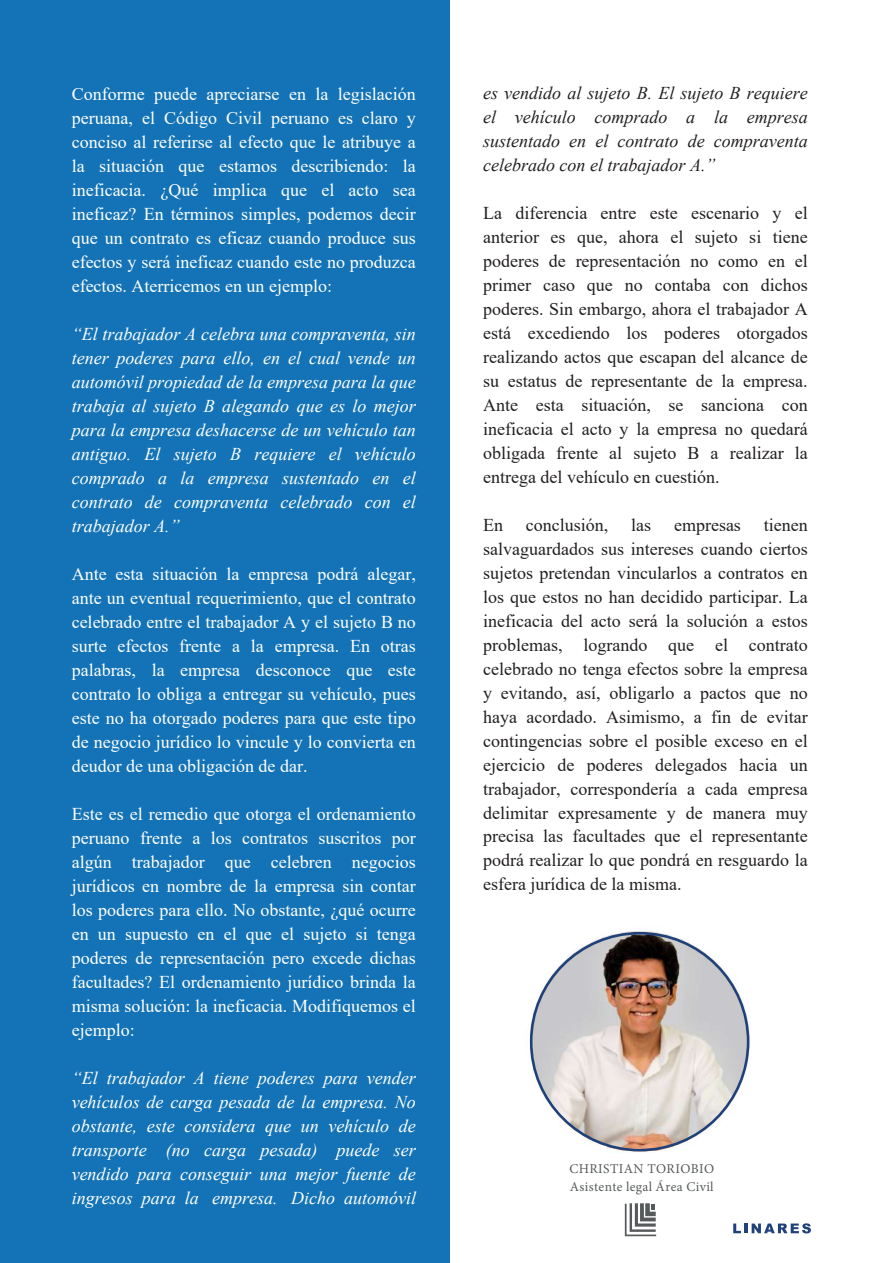
<style>
.page{position:relative;width:893px;height:1263px;background:#fff}
.page>*{position:absolute;margin:0;border:0;box-sizing:border-box;transform-origin:0 0}
.t1{font:18px/24px "Times New Roman";color:#fff;text-align:justify}
.t2{font:18px/24px "Times New Roman";color:#231f20;text-align:justify}
.t3{font:italic 18px/24px "Times New Roman";color:#fff;text-align:justify}
.t4{font:italic 18px/24px "Times New Roman";color:#231f20;text-align:justify}
.t5{font:13.5px/18px "Minion Pro";letter-spacing:.025em;color:#575a5b}
</style>
<div class="page">
<svg style="left:733px;top:1223px;width:78px;height:10px"></svg>
<div style="left:0;top:0;width:450px;height:1263px;background:#1373b6"></div>
<svg style="left:625px;top:1203px;width:31px;height:33px"></svg>
<img style="left:529px;top:931px;width:221px;height:221px">
<p class="t1" style="left:72px;top:81px;width:346px">Conforme puede apreciarse en la legislación peruana, el Código Civil peruano es claro y conciso al referirse al efecto que le atribuye a la situación que estamos describiendo: la ineficacia. ¿Qué implica que el acto sea ineficaz? En términos simples, podemos decir que un contrato es eficaz cuando produce sus efectos y será ineficaz cuando este no produzca efectos. Aterricemos en un ejemplo:</p>
<p class="t3" style="left:72px;top:321px;width:346px">“El trabajador A celebra una compraventa, sin tener poderes para ello, en el cual vende un automóvil propiedad de la empresa para la que trabaja al sujeto B alegando que es lo mejor para la empresa deshacerse de un vehículo tan antiguo. El sujeto B requiere el vehículo comprado a la empresa sustentado en el contrato de compraventa celebrado con el trabajador A.”</p>
<p class="t1" style="left:72px;top:561px;width:346px">Ante esta situación la empresa podrá alegar, ante un eventual requerimiento, que el contrato celebrado entre el trabajador A y el sujeto B no surte efectos frente a la empresa. En otras palabras, la empresa desconoce que este contrato lo obliga a entregar su vehículo, pues este no ha otorgado poderes para que este tipo de negocio jurídico lo vincule y lo convierta en deudor de una obligación de dar.</p>
<p class="t1" style="left:72px;top:801px;width:346px">Este es el remedio que otorga el ordenamiento peruano frente a los contratos suscritos por algún trabajador que celebren negocios jurídicos en nombre de la empresa sin contar los poderes para ello. No obstante, ¿qué ocurre en un supuesto en el que el sujeto si tenga poderes de representación pero excede dichas facultades? El ordenamiento jurídico brinda la misma solución: la ineficacia. Modifiquemos el ejemplo:</p>
<p class="t3" style="left:72px;top:1065px;width:346px">“El trabajador A tiene poderes para vender vehículos de carga pesada de la empresa. No obstante, este considera que un vehículo de transporte (no carga pesada) puede ser vendido para conseguir una mejor fuente de ingresos para la empresa. Dicho automóvil</p>
<p class="t4" style="left:483px;top:80px;width:326px">es vendido al sujeto B. El sujeto B requiere el vehículo comprado a la empresa sustentado en el contrato de compraventa celebrado con el trabajador A.”</p>
<p class="t2" style="left:483px;top:200px;width:326px">La diferencia entre este escenario y el anterior es que, ahora el sujeto si tiene poderes de representación no como en el primer caso que no contaba con dichos poderes. Sin embargo, ahora el trabajador A está excediendo los poderes otorgados realizando actos que escapan del alcance de su estatus de representante de la empresa.<br>Ante esta situación, se sanciona con ineficacia el acto y la empresa no quedará obligada frente al sujeto B a realizar la entrega del vehículo en cuestión.</p>
<p class="t2" style="left:483px;top:512px;width:21px">En</p>
<p class="t2" style="left:526px;top:512px;width:84px">conclusión,</p>
<p class="t2" style="left:631px;top:512px;width:21px">las</p>
<p class="t2" style="left:674px;top:512px;width:68px">empresas</p>
<p class="t2" style="left:483px;top:512px;width:326px;text-indent:281px">tienen salvaguardados sus intereses cuando ciertos sujetos pretendan vincularlos a contratos en los que estos no han decidido participar. La ineficacia del acto será la solución a estos problemas, logrando que el contrato celebrado no tenga efectos sobre la empresa y evitando, así, obligarlo a pactos que no haya acordado. Asimismo, a fin de evitar contingencias sobre el posible exceso en el ejercicio de poderes delegados hacia un trabajador, correspondería a cada empresa delimitar expresamente y de manera muy precisa las facultades que el representante podrá realizar lo que pondrá en resguardo la esfera jurídica de la misma.</p>
<p class="t5" style="left:569px;top:1159px;width:146px">CHRISTIAN TORIOBIO<br>Asistente legal Área Civil</p>
</div>
